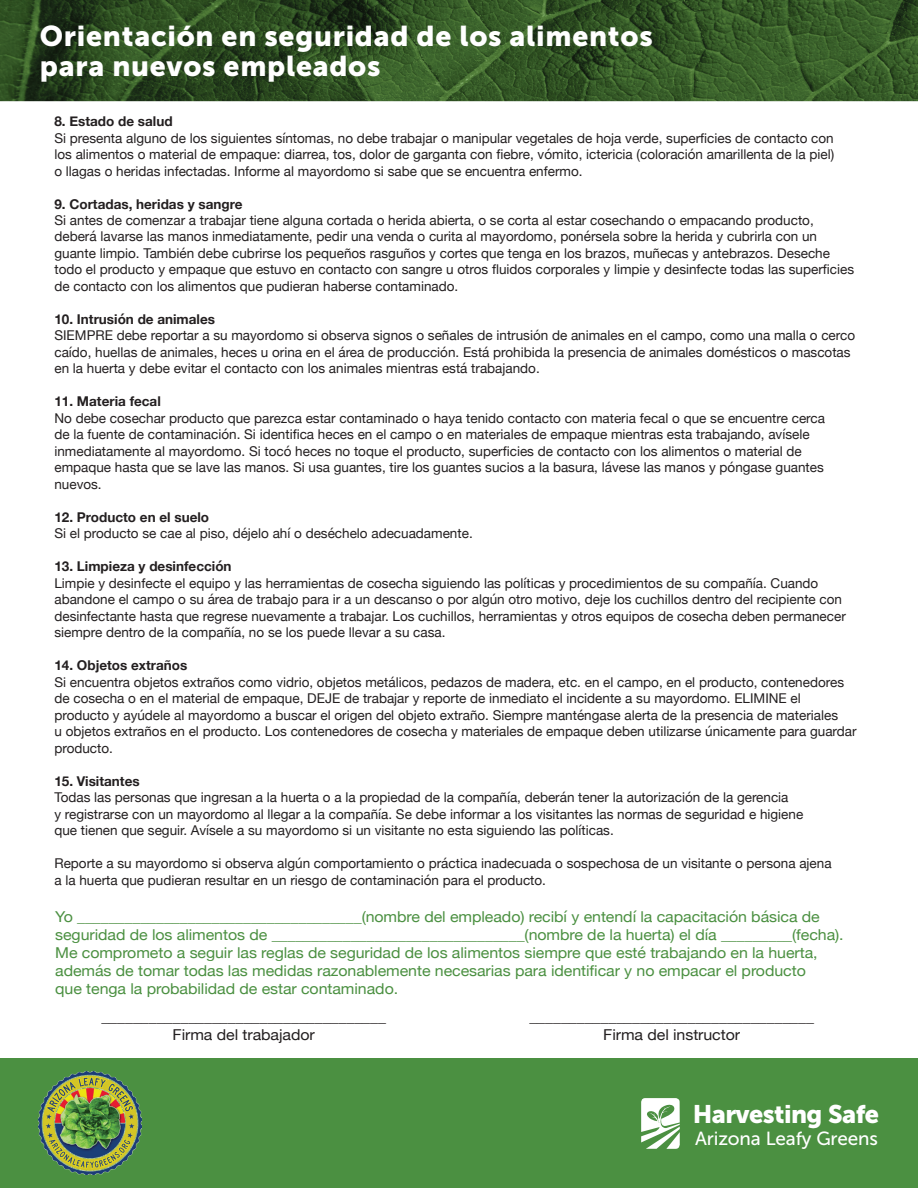
<style>
.page{position:relative;width:918px;height:1188px;background:#fff}
.page>*{position:absolute;margin:0;border:0;box-sizing:border-box;transform-origin:0 0}
.t1{font:28.5px/30px "Museo Sans 900";letter-spacing:.025em;color:#fff}
.t2{font:25.35px "Museo Sans 900";letter-spacing:-.025em;color:#fff}
.t3{font:18.9px "Museo Sans 500";letter-spacing:-.01em;color:#fff}
.t4{font:15px/18px "Helvetica Neue";letter-spacing:-.005em;color:#4b9041;scale:1.06 1}
.t5{font:15px/18px "Helvetica Neue";letter-spacing:-.005em;color:#231f20;text-align:center;scale:1.06 1}
.t6{font:13.5px/16.5px "Helvetica Neue";color:#231f20}
.t7{font:700 13.5px "Helvetica Neue";color:#231f20}
</style>
<div class="page">
<div style="left:0;top:1059px;width:918px;height:129px;background:#4b9041"></div>
<svg style="left:641px;top:1098px;width:39px;height:51px"></svg>
<img style="left:0;top:0;width:918px;height:101px">
<img style="left:38px;top:1071px;width:104px;height:104px">
<h1 class="t1" style="left:40px;top:21px;width:614px">Orientación en seguridad de los alimentos para nuevos empleados</h1>
<p class="t7" style="left:54px;top:111px;width:120px">8. Estado de salud</p>
<p class="t6" style="left:54px;top:130px;width:781px;text-align:justify">Si presenta alguno de los siguientes síntomas, no debe trabajar o manipular vegetales de hoja verde, superficies de contacto con los alimentos o material de empaque: diarrea, tos, dolor de garganta con fiebre, vómito, ictericia (coloración amarillenta de la piel) o llagas o heridas infectadas. Informe al mayordomo si sabe que se encuentra enfermo.</p>
<p class="t7" style="left:54px;top:193px;width:190px">9. Cortadas, heridas y sangre</p>
<p class="t6" style="left:54px;top:213px;width:801px">Si antes de comenzar a trabajar tiene alguna cortada o herida abierta, o se corta al estar cosechando o empacando producto, deberá lavarse las manos inmediatamente, pedir una venda o curita al mayordomo, ponérsela sobre la herida y cubrirla con un guante limpio. También debe cubrirse los pequeños rasguños y cortes que tenga en los brazos, muñecas y antebrazos. Deseche todo el producto y empaque que estuvo en contacto con sangre u otros fluidos corporales y limpie y desinfecte todas las superficies de contacto con los alimentos que pudieran haberse contaminado.</p>
<p class="t7" style="left:54px;top:309px;width:162px">10. Intrusión de animales</p>
<p class="t6" style="left:54px;top:328px;width:802px">SIEMPRE debe reportar a su mayordomo si observa signos o señales de intrusión de animales en el campo, como una malla o cerco caído, huellas de animales, heces u orina en el área de producción. Está prohibida la presencia de animales domésticos o mascotas en la huerta y debe evitar el contacto con los animales mientras está trabajando.</p>
<p class="t7" style="left:54px;top:391px;width:108px">11. Materia fecal</p>
<p class="t6" style="left:54px;top:411px;width:772px">No debe cosechar producto que parezca estar contaminado o haya tenido contacto con materia fecal o que se encuentre cerca de la fuente de contaminación. Si identifica heces en el campo o en materiales de empaque mientras esta trabajando, avísele inmediatamente al mayordomo. Si tocó heces no toque el producto, superficies de contacto con los alimentos o material de empaque hasta que se lave las manos. Si usa guantes, tire los guantes sucios a la basura, lávese las manos y póngase guantes nuevos.</p>
<p class="t7" style="left:54px;top:507px;width:156px">12. Producto en el suelo</p>
<p class="t6" style="left:54px;top:526px;width:420px">Si el producto se cae al piso, déjelo ahí o deséchelo adecuadamente.</p>
<p class="t7" style="left:54px;top:556px;width:179px">13. Limpieza y desinfección</p>
<p class="t6" style="left:54px;top:576px;width:793px">Limpie y desinfecte el equipo y las herramientas de cosecha siguiendo las políticas y procedimientos de su compañía. Cuando abandone el campo o su área de trabajo para ir a un descanso o por algún otro motivo, deje los cuchillos dentro del recipiente con desinfectante hasta que regrese nuevamente a trabajar. Los cuchillos, herramientas y otros equipos de cosecha deben permanecer siempre dentro de la compañía, no se los puede llevar a su casa.</p>
<p class="t7" style="left:54px;top:655px;width:135px">14. Objetos extraños</p>
<p class="t6" style="left:54px;top:675px;width:804px">Si encuentra objetos extraños como vidrio, objetos metálicos, pedazos de madera, etc. en el campo, en el producto, contenedores de cosecha o en el material de empaque, DEJE de trabajar y reporte de inmediato el incidente a su mayordomo. ELIMINE el producto y ayúdele al mayordomo a buscar el origen del objeto extraño. Siempre manténgase alerta de la presencia de materiales<br>u objetos extraños en el producto. Los contenedores de cosecha y materiales de empaque deben utilizarse únicamente para guardar producto.</p>
<p class="t7" style="left:54px;top:770px;width:87px">15. Visitantes</p>
<p class="t6" style="left:54px;top:790px;width:750px">Todas las personas que ingresan a la huerta o a la propiedad de la compañía, deberán tener la autorización de la gerencia<br>y registrarse con un mayordomo al llegar a la compañía. Se debe informar a los visitantes las normas de seguridad e higiene que tienen que seguir. Avísele a su mayordomo si un visitante no esta siguiendo las políticas.</p>
<p class="t6" style="left:54px;top:856px;width:779px">Reporte a su mayordomo si observa algún comportamiento o práctica inadecuada o sospechosa de un visitante o persona ajena a la huerta que pudieran resultar en un riesgo de contaminación para el producto.</p>
<p class="t4" style="left:55px;top:908px;width:745px">Yo ____________________________________(nombre del empleado) recibí y entendí la capacitación básica de seguridad de los alimentos de ________________________________(nombre de la huerta) el día _________(fecha).<br>Me comprometo a seguir las reglas de seguridad de los alimentos siempre que esté trabajando en la huerta, además de tomar todas las medidas razonablemente necesarias para identificar y no empacar el producto<br>que tenga la probabilidad de estar contaminado.</p>
<p class="t5" style="left:101px;top:1009px;width:270px">____________________________________<br>Firma del trabajador</p>
<p class="t5" style="left:529px;top:1009px;width:270px">____________________________________<br>Firma del instructor</p>
<h2 class="t2" style="left:693px;top:1100px;width:188px">Harvesting Safe</h2>
<h3 class="t3" style="left:695px;top:1128px;width:184px">Arizona Leafy Greens</h3>
</div>
